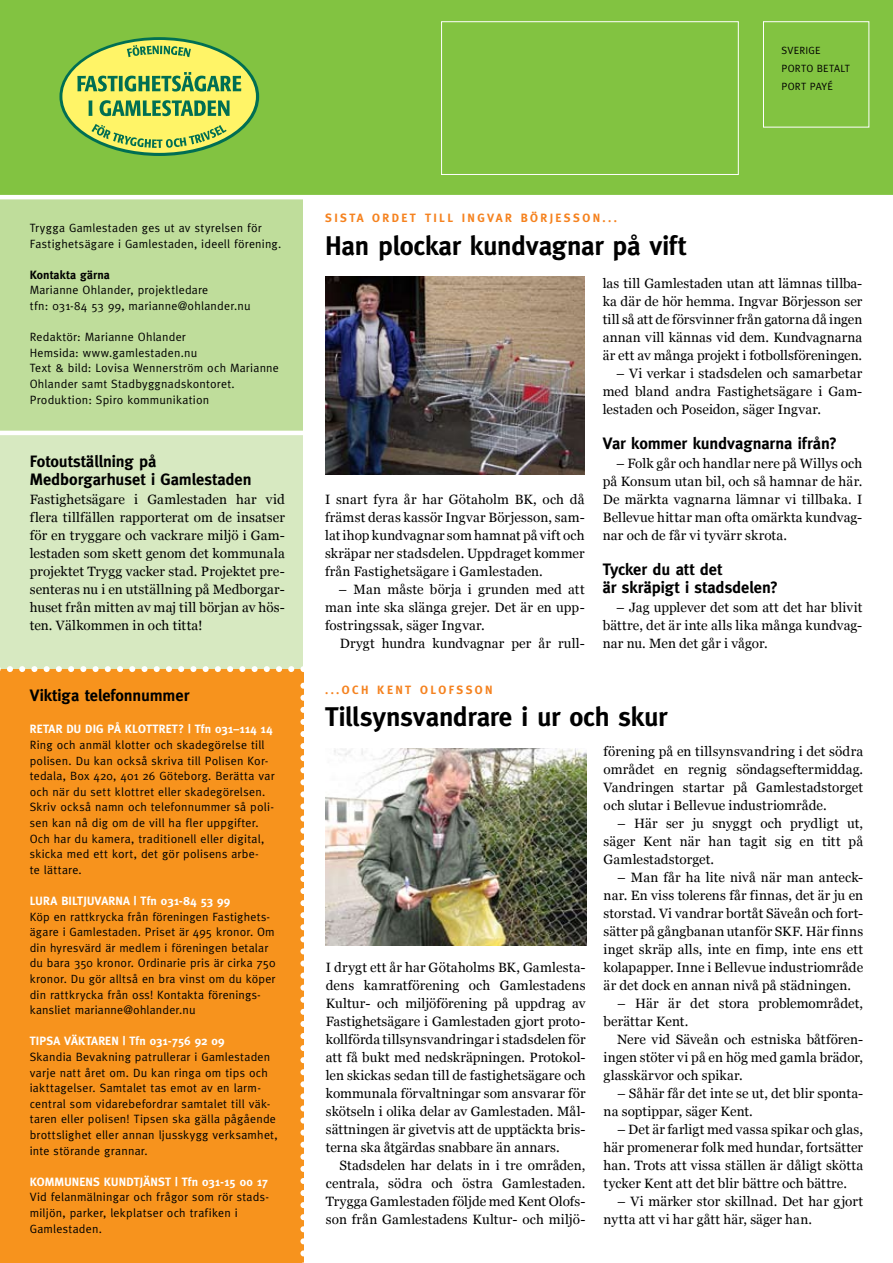
<style>
.page{position:relative;width:893px;height:1263px;background:#fff}
.page>*{position:absolute;margin:0;border:0;box-sizing:border-box;transform-origin:0 0}
.t1{font:700 27px "Meta";letter-spacing:-.01em;color:#000}
.t2{font:700 16.5px/18px "Meta";letter-spacing:-.005em;color:#000}
.t3{font:13.5px/18px "Georgia";letter-spacing:.01em;color:#000;text-align:justify}
.t4{font:12px/15.6px "Meta";letter-spacing:.02em;color:#000}
.t5{font:700 12px "Meta";letter-spacing:.01em;color:#fff}
.t6{font:700 12px "Meta";letter-spacing:.2em;color:#f5821f}
.t7{font:700 12px "Meta";letter-spacing:.015em;color:#000}
.t8{font:10.5px/18px "Meta";letter-spacing:.02em;color:#000}
</style>
<div class="page">
<div style="left:0;top:435px;width:303px;height:242px;background:#d7e9c1"></div>
<div style="left:0;top:199px;width:303px;height:233px;background:#bfdd9b"></div>
<div style="left:0;top:669px;width:303px;height:594px;background:#f7931d"></div>
<svg style="left:300px;top:666px;width:4px;height:597px"></svg>
<svg style="left:0;top:666px;width:291px;height:6px"></svg>
<div style="left:0;top:0;width:893px;height:197px;background:#82c341"></div>
<div style="left:441px;top:21px;width:298px;height:154px;border:1px solid #fff"></div>
<div style="left:763px;top:21px;width:106px;height:107px;border:1px solid #fff"></div>
<svg style="left:59px;top:37px;width:200px;height:119px"></svg>
<div style="left:62px;top:40px;width:194px;height:113px;background:#fff467;border-radius:50%"></div>
<svg style="left:89px;top:100px;width:3px;height:16px"></svg>
<svg style="left:100px;top:100px;width:130px;height:16px"></svg>
<svg style="left:77px;top:72px;width:164px;height:20px"></svg>
<svg style="left:127px;top:45px;width:64px;height:12px"></svg>
<svg style="left:92px;top:124px;width:135px;height:24px"></svg>
<hr style="left:0;top:195px;width:893px;height:4px;background:#fff">
<hr style="left:0;top:431px;width:306px;height:4px;background:#fff">
<img style="left:326px;top:277px;width:258px;height:198px">
<img style="left:326px;top:748px;width:261px;height:197px">
<p class="t8" style="left:781px;top:41px;width:70px">SVERIGE<br>PORTO BETALT<br>PORT PAYÉ</p>
<p class="t4" style="left:30px;top:220px;width:253px">Trygga Gamlestaden ges ut av styrelsen för<br>Fastighetsägare i Gamlestaden, ideell förening.</p>
<p class="t7" style="left:30px;top:268px;width:82px">Kontakta gärna</p>
<p class="t4" style="left:30px;top:282px;width:222px">Marianne Ohlander, projektledare<br>tfn: 031-84 53 99, marianne@ohlander.nu</p>
<p class="t4" style="left:30px;top:329px;width:251px">Redaktör: Marianne Ohlander<br>Hemsida: www.gamlestaden.nu<br>Text &amp; bild: Lovisa Wennerström och Marianne Ohlander samt Stadbyggnadskontoret.<br>Produktion: Spiro kommunikation</p>
<p class="t2" style="left:30px;top:452px;width:223px">Fotoutställning på<br>Medborgarhuset i Gamlestaden</p>
<p class="t3" style="left:30px;top:490px;width:257px">Fastighetsägare i Gamlestaden har vid flera tillfällen rapporterat om de insatser för en tryggare och vackrare miljö i Gam&shy;lestaden som skett genom det kommunala projektet Trygg vacker stad. Projektet pre&shy;senteras nu i en utställning på Medborgar&shy;huset från mitten av maj till början av hös&shy;ten. Välkommen in och titta!</p>
<p class="t2" style="left:30px;top:686px;width:161px">Viktiga telefonnummer</p>
<p class="t5" style="left:30px;top:722px;width:244px">RETAR DU DIG PÅ KLOTTRET? | Tfn 031–114 14</p>
<p class="t4" style="left:30px;top:737px;width:246px">Ring och anmäl klotter och skadegörelse till polisen. Du kan också skriva till Polisen Kor&shy;tedala, Box 420, 401 26 Göteborg. Berätta var och när du sett klottret eller skadegörelsen.<br>Skriv också namn och telefonnummer så poli&shy;sen kan nå dig om de vill ha fler uppgifter.<br>Och har du kamera, traditionell eller digital, skicka med ett kort, det gör polisens arbe-<br>te lättare.</p>
<p class="t5" style="left:30px;top:894px;width:202px">LURA BILTJUVARNA | Tfn 031-84 53 99</p>
<p class="t4" style="left:30px;top:908px;width:247px">Köp en rattkrycka från föreningen Fastighets&shy;ägare i Gamlestaden. Priset är 495 kronor. Om din hyresvärd är medlem i föreningen betalar du bara 350 kronor. Ordinarie pris är cirka 750 kronor. Du gör alltså en bra vinst om du köper din rattkrycka från oss! Kontakta förenings&shy;kansliet marianne@ohlander.nu</p>
<p class="t5" style="left:30px;top:1034px;width:196px">TIPSA VÄKTAREN | Tfn 031-756 92 09</p>
<p class="t4" style="left:30px;top:1049px;width:249px">Skandia Bevakning patrullerar i Gamlestaden varje natt året om. Du kan ringa om tips och iakttagelser. Samtalet tas emot av en larm&shy;central som vidarebefordrar samtalet till väk&shy;taren eller polisen! Tipsen ska gälla pågående brottslighet eller annan ljusskygg verksamhet, inte störande grannar.</p>
<p class="t5" style="left:30px;top:1175px;width:240px">KOMMUNENS KUNDTJÄNST | Tfn 031-15 00 17</p>
<p class="t4" style="left:30px;top:1189px;width:241px">Vid felanmälningar och frågor som rör stads&shy;miljön, parker, lekplatser och trafiken i<br>Gamlestaden.</p>
<p class="t6" style="left:325px;top:211px;width:24px">Sista</p>
<p class="t6" style="left:372px;top:211px;width:20px">ordet</p>
<p class="t6" style="left:425px;top:211px;width:22px">till</p>
<p class="t6" style="left:462px;top:211px;width:16px">ingvar</p>
<p class="t6" style="left:521px;top:211px;width:29px">börjess</p>
<p class="t6" style="left:582px;top:211px;width:36px">on ...</p>
<h1 class="t1" style="left:325px;top:230px;width:362px">Han plockar kundvagnar på vift</h1>
<p class="t3" style="left:325px;top:490px;width:261px">I snart fyra år har Götaholm BK, och då främst deras kassör Ingvar Börjesson, sam&shy;lat ihop kundvagnar som hamnat på vift och skräpar ner stadsdelen. Uppdraget kommer från Fastighetsägare i Gamlestaden.</p>
<p class="t3" style="left:325px;top:580px;width:261px;text-indent:14px">– Man måste börja i grunden med att man inte ska slänga grejer. Det är en upp&shy;fostringssak, säger Ingvar.</p>
<p class="t3" style="left:340px;top:634px;width:246px">Drygt hundra kundvagnar per år rul -</p>
<p class="t3" style="left:603px;top:274px;width:261px">las till Gamlestaden utan att lämnas tillba&shy;ka där de hör hemma. Ingvar Börjesson ser till så att de försvinner från gatorna då ingen annan vill kännas vid dem. Kundvagnarna är ett av många projekt i fotbollsföreningen.</p>
<p class="t3" style="left:603px;top:364px;width:261px;text-indent:14px">– Vi verkar i stadsdelen och samarbetar med bland andra Fastighetsägare i Gam&shy;lestaden och Poseidon, säger Ingvar.</p>
<p class="t2" style="left:603px;top:434px;width:236px">Var kommer kundvagnarna ifrån?</p>
<p class="t3" style="left:603px;top:454px;width:261px;text-indent:14px">– Folk går och handlar nere på Willys och på Konsum utan bil, och så hamnar de här.<br>De märkta vagnarna lämnar vi tillbaka. I Bellevue hittar man ofta omärkta kundvag&shy;nar och de får vi tyvärr skrota.</p>
<p class="t2" style="left:603px;top:560px;width:177px">Tycker du att det<br>är skräpigt i stadsdelen?</p>
<p class="t3" style="left:603px;top:598px;width:261px;text-indent:14px">– Jag upplever det som att det har blivit bättre, det är inte alls lika många kundvag&shy;nar nu. Men det går i vågor.</p>
<p class="t6" style="left:325px;top:682px;width:62px">...och kent</p>
<p class="t6" style="left:420px;top:682px;width:38px">ol ofss</p>
<p class="t6" style="left:475px;top:682px;width:18px">on</p>
<h1 class="t1" style="left:325px;top:701px;width:344px">Tillsynsvandrare i ur och skur</h1>
<p class="t3" style="left:326px;top:958px;width:261px">I drygt ett år har Götaholms BK, Gamlesta&shy;dens kamratförening och Gamlestadens Kultur- och miljöförening på uppdrag av Fastighetsägare i Gamlestaden gjort proto&shy;kollförda tillsynsvandringar i stadsdelen för att få bukt med nedskräpningen. Protokol&shy;len skickas sedan till de fastighetsägare och kommunala förvaltningar som ansvarar för skötseln i olika delar av Gamlestaden. Mål&shy;sättningen är givetvis att de upptäckta bris&shy;terna ska åtgärdas snabbare än annars.</p>
<p class="t3" style="left:326px;top:1156px;width:261px;text-indent:14px">Stadsdelen har delats in i tre områden, centrala, södra och östra Gamlestaden.<br>Trygga Gamlestaden följde med Kent Olofs&shy;son från Gamlestadens Kultur- och miljö-</p>
<p class="t3" style="left:604px;top:742px;width:261px">förening på en tillsynsvandring i det södra området en regnig söndagseftermiddag.<br>Vandringen startar på Gamlestadstorget och slutar i Bellevue industriområde.</p>
<p class="t3" style="left:604px;top:814px;width:261px;text-indent:14px">– Här ser ju snyggt och prydligt ut, säger Kent när han tagit sig en titt på Gamlestadstorget.</p>
<p class="t3" style="left:604px;top:868px;width:261px;text-indent:14px">– Man får ha lite nivå när man anteck&shy;nar. En viss tolerens får finnas, det är ju en storstad. Vi vandrar bortåt Säveån och fort&shy;sätter på gångbanan utanför SKF. Här finns inget skräp alls, inte en fimp, inte ens ett kolapapper. Inne i Bellevue industriområde är det dock en annan nivå på städningen.</p>
<p class="t3" style="left:604px;top:994px;width:261px;text-indent:14px">– Här är det stora problemområdet, berättar Kent.</p>
<p class="t3" style="left:604px;top:1030px;width:261px;text-indent:14px">Nere vid Säveån och estniska båtfören&shy;ingen stöter vi på en hög med gamla brädor, glasskärvor och spikar.</p>
<p class="t3" style="left:604px;top:1084px;width:261px;text-indent:14px">– Såhär får det inte se ut, det blir sponta&shy;na soptippar, säger Kent.</p>
<p class="t3" style="left:604px;top:1120px;width:261px;text-indent:14px">– Det är farligt med vassa spikar och glas, här promenerar folk med hundar, fortsätter han. Trots att vissa ställen är dåligt skötta tycker Kent att det blir bättre och bättre.</p>
<p class="t3" style="left:604px;top:1192px;width:261px;text-indent:14px">– Vi märker stor skillnad. Det har gjort nytta att vi har gått här, säger han.</p>
</div>
